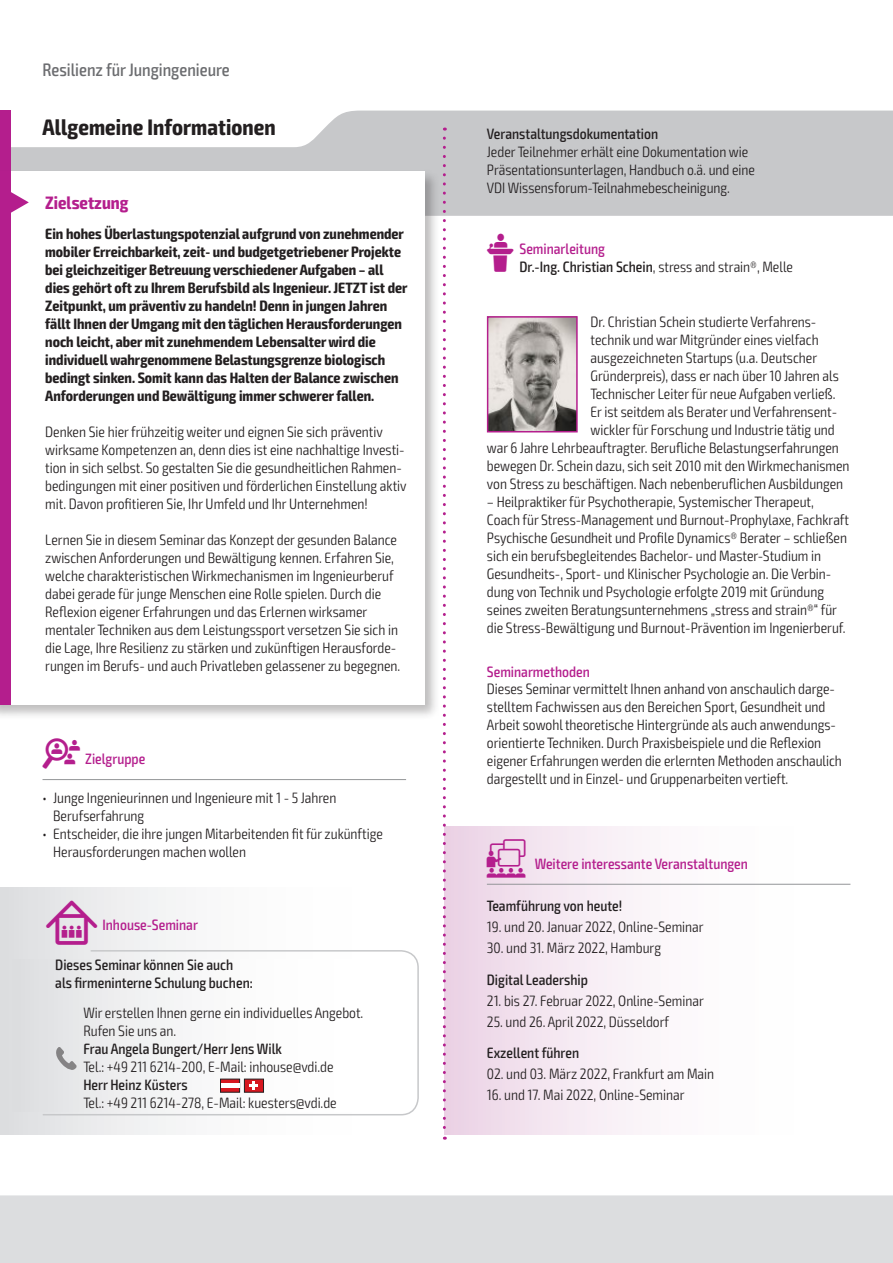
<style>
.page{position:relative;width:893px;height:1263px;background:#fff}
.page>*{position:absolute;margin:0;border:0;box-sizing:border-box;transform-origin:0 0}
.t1{font:700 condensed 22.5px "Exo 2";letter-spacing:.005em;color:#231f20}
.t2{font:500 condensed 18px "Exo 2";color:#6c6d70}
.t3{font:700 condensed 18px "Exo 2";color:#b41e8d}
.t4{font:300 condensed 15px/18px "Exo 2";color:#231f20}
.t5{font:700 condensed 15px/18px "Exo 2";color:#231f20}
.t6{font:500 condensed 15px/18px "Exo 2";color:#231f20}
.t7{font:500 condensed 15px "Exo 2";color:#b41e8d}
.s1{font-family:"VDI Iconset S4 A Regular";font-weight:400;font-stretch:normal}
.s2{font-weight:300}
.s3{font-family:"VDI Iconset S4 A Regular";font-weight:400;font-stretch:normal;font-size:15.45px}
.s4{font-family:"VDI Iconset S4 A Regular";font-weight:400;font-stretch:normal;font-size:19.5px}
</style>
<div class="page">
<div style="left:0;top:1195px;width:893px;height:68px;background:#dcdddf"></div>
<svg style="left:11px;top:111px;width:881px;height:105px;fill:#c7c8ca"></svg>
<hr style="left:892px;top:111px;width:1px;height:105px;background:#b41e8d">
<div style="left:0;top:111px;width:11px;height:63px;background:#b41e8d"></div>
<div style="left:0;top:168px;width:440px;height:552px;background:#231f20;opacity:.3"></div>
<div style="left:0;top:171px;width:424px;height:534px;background:#fff"></div>
<div style="left:0;top:171px;width:11px;height:534px;background:#b41e8d"></div>
<svg style="left:11px;top:192px;width:18px;height:21px"></svg>
<hr style="left:43px;top:779px;width:363px;height:1px;background:#939598">
<div style="left:444px;top:827px;width:406px;height:307px;background:linear-gradient(to right,#eed9e9,#fff)"></div>
<hr style="left:487px;top:884px;width:363px;height:1px;background:#939598">
<img style="left:490px;top:319px;width:85px;height:110px">
<div style="left:487px;top:316px;width:91px;height:116px;border:2px solid #b41e8d"></div>
<div style="left:0;top:887px;width:419px;height:247px;background:linear-gradient(to right,#e2e3e5,#fff)"></div>
<svg style="left:42px;top:949px;width:377px;height:167px"></svg>
<div style="left:13px;top:959px;width:382px;height:152px;background:linear-gradient(to right,#e3e3e5,#fff)"></div>
<svg style="left:220px;top:1079px;width:44px;height:13px"></svg>
<div style="left:221px;top:1083px;width:18px;height:5px;background:#fff"></div>
<svg style="left:56px;top:1047px;width:21px;height:23px"></svg>
<svg style="left:443px;top:138px;width:3px;height:1002px"></svg>
<p class="t2" style="left:43px;top:59px;width:189px">Resilienz für Jungingenieure</p>
<h1 class="t1" style="left:43px;top:113px;width:235px">Allgemeine Informationen</h1>
<p class="t6" style="left:487px;top:125px;width:173px">Veranstaltungsdokumentation</p>
<p class="t4" style="left:487px;top:143px;width:270px">Jeder Teilnehmer erhält eine Dokumentation wie<br>Präsentationsunterlagen, Handbuch o.ä. und eine<br>VDI Wissensforum-Teilnahmebescheinigung.</p>
<p class="t5" style="left:45px;top:225px;width:364px">Ein hohes Überlastungspotenzial aufgrund von zunehmender mobiler Erreichbarkeit, zeit- und budgetgetriebener Projekte bei gleichzeitiger Betreuung verschiedener Aufgaben – all dies gehört oft zu Ihrem Berufsbild als Ingenieur. JETZT ist der Zeitpunkt, um präventiv zu handeln! Denn in jungen Jahren fällt Ihnen der Umgang mit den täglichen Herausforderungen noch leicht, aber mit zunehmendem Lebensalter wird die individuell wahrgenommene Belastungsgrenze biologisch bedingt sinken. Somit kann das Halten der Balance zwischen Anforderungen und Bewältigung immer schwerer fallen.</p>
<p class="t4" style="left:45px;top:423px;width:363px">Denken Sie hier frühzeitig weiter und eignen Sie sich präventiv wirksame Kompetenzen an, denn dies ist eine nachhaltige Investi&shy;tion in sich selbst. So gestalten Sie die gesundheitlichen Rahmen&shy;bedingungen mit einer positiven und förderlichen Einstellung aktiv mit. Davon profitieren Sie, Ihr Umfeld und Ihr Unternehmen!</p>
<p class="t4" style="left:45px;top:531px;width:357px">Lernen Sie in diesem Seminar das Konzept der gesunden Balance zwischen Anforderungen und Bewältigung kennen. Erfahren Sie, welche charakteristischen Wirkmechanismen im Ingenieurberuf dabei gerade für junge Menschen eine Rolle spielen. Durch die Reflexion eigener Erfahrungen und das Erlernen wirksamer mentaler Techniken aus dem Leistungssport versetzen Sie sich in die Lage, Ihre Resilienz zu stärken und zukünftigen Herausforde&shy;rungen im Berufs- und auch Privatleben gelassener zu begegnen.</p>
<p class="t3" style="left:45px;top:192px;width:85px">Zielsetzung</p>
<p class="t7" style="left:487px;top:240px;width:120px"><span class="s1">L</span> Seminarleitung</p>
<p class="t6" style="left:519px;top:258px;width:275px">Dr.-Ing. Christian Schein<span class="s2">, stress and strain®, Melle</span></p>
<p class="t4" style="left:590px;top:313px;width:227px">Dr. Christian Schein studierte Verfahrens-</p>
<p class="t4" style="left:590px;top:331px;width:230px">technik und war Mitgründer eines vielfach</p>
<p class="t4" style="left:590px;top:349px;width:228px">ausgezeichneten Startups (u.a. Deutscher</p>
<p class="t4" style="left:590px;top:367px;width:250px">Gründerpreis), dass er nach über 10 Jahren als</p>
<p class="t4" style="left:590px;top:385px;width:246px">Technischer Leiter für neue Aufgaben verließ.</p>
<p class="t4" style="left:590px;top:403px;width:248px">Er ist seitdem als Berater und Verfahrensent-</p>
<p class="t4" style="left:590px;top:421px;width:246px">wickler für Forschung und Industrie tätig und</p>
<p class="t4" style="left:487px;top:439px;width:353px">war 6 Jahre Lehrbeauftragter. Berufliche Belastungserfahrungen</p>
<p class="t4" style="left:487px;top:457px;width:364px">bewegen Dr. Schein dazu, sich seit 2010 mit den Wirkmechanismen</p>
<p class="t4" style="left:487px;top:475px;width:358px">von Stress zu beschäftigen. Nach nebenberuflichen Ausbildungen</p>
<p class="t4" style="left:487px;top:493px;width:364px">– Heilpraktiker für Psychotherapie, Systemischer Therapeut, Coach für Stress-Management und Burnout-Prophylaxe, Fachkraft Psychische Gesundheit und Profile Dynamics® Berater – schließen sich ein berufsbegleitendes Bachelor- und Master-Studium in Gesundheits-, Sport- und Klinischer Psychologie an. Die Verbin&shy;dung von Technik und Psychologie erfolgte 2019 mit Gründung seines zweiten Beratungsunternehmens „stress and strain®“ für die Stress-Bewältigung und Burnout-Prävention im Ingenierberuf.</p>
<p class="t7" style="left:487px;top:662px;width:104px">Seminarmethoden</p>
<p class="t7" style="left:43px;top:750px;width:104px"><span class="s1">Z</span> Zielgruppe</p>
<p class="t4" style="left:53px;top:789px;width:285px;text-indent:-11px">• Junge Ingenieurinnen und Ingenieure mit 1 - 5 Jahren<br>Berufserfahrung</p>
<p class="t4" style="left:53px;top:825px;width:331px;text-indent:-11px">• Entscheider, die ihre jungen Mitarbeitenden fit für zukünftige<br>Herausforderungen machen wollen</p>
<p class="t7" style="left:46px;top:916px;width:153px"><span class="s3">I</span> Inhouse-Seminar</p>
<p class="t6" style="left:55px;top:955px;width:199px">Dieses Seminar können Sie auch als firmeninterne Schulung buchen:</p>
<p class="t4" style="left:83px;top:1004px;width:282px">Wir erstellen Ihnen gerne ein individuelles Angebot.<br>Rufen Sie uns an.</p>
<p class="t6" style="left:83px;top:1040px;width:200px">Frau Angela Bungert/Herr Jens Wilk</p>
<p class="t4" style="left:83px;top:1058px;width:252px">Tel.: +49 211 6214-200, E-Mail: inhouse@vdi.de</p>
<p class="t6" style="left:83px;top:1076px;width:106px">Herr Heinz Küsters</p>
<p class="t4" style="left:83px;top:1094px;width:255px">Tel.: +49 211 6214-278, E-Mail: kuesters@vdi.de</p>
<p class="t4" style="left:487px;top:680px;width:357px">Dieses Seminar vermittelt Ihnen anhand von anschaulich darge&shy;stelltem Fachwissen aus den Bereichen Sport, Gesundheit und Arbeit sowohl theoretische Hintergründe als auch anwendungs&shy;orientierte Techniken. Durch Praxisbeispiele und die Reflexion eigener Erfahrungen werden die erlernten Methoden anschaulich dargestellt und in Einzel- und Gruppenarbeiten vertieft.</p>
<p class="t7" style="left:487px;top:855px;width:263px"><span class="s4">W</span> Weitere interessante Veranstaltungen</p>
<p class="t6" style="left:487px;top:897px;width:137px">Teamführung von heute!</p>
<p class="t4" style="left:487px;top:918px;width:218px">19. und 20. Januar 2022, Online-Seminar</p>
<p class="t4" style="left:487px;top:939px;width:176px">30. und 31. März 2022, Hamburg</p>
<p class="t6" style="left:487px;top:971px;width:102px">Digital Leadership</p>
<p class="t4" style="left:487px;top:992px;width:218px">21. bis 27. Februar 2022, Online-Seminar</p>
<p class="t4" style="left:487px;top:1013px;width:184px">25. und 26. April 2022, Düsseldorf</p>
<p class="t6" style="left:487px;top:1044px;width:94px">Exzellent führen</p>
<p class="t4" style="left:487px;top:1065px;width:229px">02. und 03. März 2022, Frankfurt am Main</p>
<p class="t4" style="left:487px;top:1086px;width:199px">16. und 17. Mai 2022, Online-Seminar</p>
</div>
